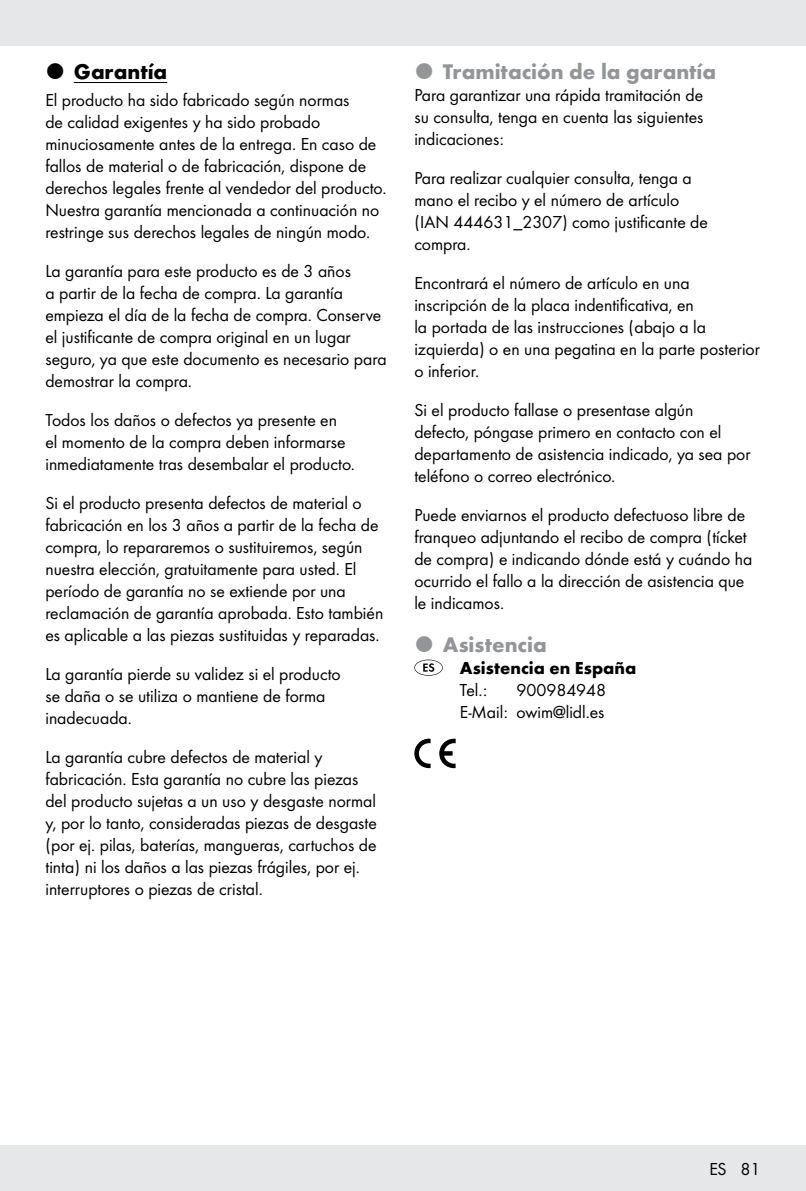
<style>
.page{position:relative;width:806px;height:1191px;background:#fff}
.page>*{position:absolute;margin:0;border:0;box-sizing:border-box;transform-origin:0 0}
.t1{font:700 22px "Futura";color:#939598}
.t2{font:700 22px "Futura";color:#000}
.t3{font:18px/22px "Futura Boo";color:#000}
.t4{font:700 18px "Futura";color:#000}
</style>
<div class="page">
<div style="left:0;top:1145px;width:805px;height:46px;background:#e6e7e8"></div>
<div style="left:0;top:0;width:805px;height:45px;background:#e6e7e8"></div>
<hr style="left:74px;top:82px;width:93px;height:1px;background:#000">
<svg style="left:414px;top:659px;width:28px;height:17px"></svg>
<svg style="left:414px;top:738px;width:41px;height:30px"></svg>
<p class="t2" style="left:74px;top:55px;width:95px">Garantía</p>
<p class="t3" style="left:45px;top:88px;width:342px">El producto ha sido fabricado según normas<br>de calidad exigentes y ha sido probado minuciosamente antes de la entrega. En caso de fallos de material o de fabricación, dispone de derechos legales frente al vendedor del producto.<br>Nuestra garantía mencionada a continuación no restringe sus derechos legales de ningún modo.</p>
<p class="t3" style="left:45px;top:259px;width:342px">La garantía para este producto es de 3 años<br>a partir de la fecha de compra. La garantía empieza el día de la fecha de compra. Conserve el justificante de compra original en un lugar seguro, ya que este documento es necesario para demostrar la compra.</p>
<p class="t3" style="left:45px;top:408px;width:311px">Todos los daños o defectos ya presente en<br>el momento de la compra deben informarse inmediatamente tras desembalar el producto.</p>
<p class="t3" style="left:45px;top:491px;width:339px">Si el producto presenta defectos de material o fabricación en los 3 años a partir de la fecha de compra, lo repararemos o sustituiremos, según nuestra elección, gratuitamente para usted. El período de garantía no se extiende por una reclamación de garantía aprobada. Esto también es aplicable a las piezas sustituidas y reparadas.</p>
<p class="t3" style="left:45px;top:662px;width:296px">La garantía pierde su validez si el producto se daña o se utiliza o mantiene de forma inadecuada.</p>
<p class="t3" style="left:45px;top:745px;width:333px">La garantía cubre defectos de material y fabricación. Esta garantía no cubre las piezas del producto sujetas a un uso y desgaste normal y, por lo tanto, consideradas piezas de desgaste (por ej. pilas, baterías, mangueras, cartuchos de tinta) ni los daños a las piezas frágiles, por ej. interruptores o piezas de cristal.</p>
<p class="t1" style="left:442px;top:55px;width:275px">Tramitación de la garantía</p>
<p class="t3" style="left:414px;top:83px;width:290px;text-align:justify">Para garantizar una rápida tramitación de su consulta, tenga en cuenta las siguientes indicaciones:</p>
<p class="t3" style="left:414px;top:166px;width:295px">Para realizar cualquier consulta, tenga a mano el recibo y el número de artículo (IAN 444631_2307) como justificante de compra.</p>
<p class="t3" style="left:414px;top:271px;width:347px">Encontrará el número de artículo en una inscripción de la placa indentificativa, en<br>la portada de las instrucciones (abajo a la izquierda) o en una pegatina en la parte posterior o inferior.</p>
<p class="t3" style="left:414px;top:398px;width:337px">Si el producto fallase o presentase algún defecto, póngase primero en contacto con el departamento de asistencia indicado, ya sea por teléfono o correo electrónico.</p>
<p class="t3" style="left:414px;top:503px;width:339px">Puede enviarnos el producto defectuoso libre de franqueo adjuntando el recibo de compra (tícket de compra) e indicando dónde está y cuándo ha ocurrido el fallo a la dirección de asistencia que le indicamos.</p>
<p class="t1" style="left:442px;top:628px;width:105px">Asistencia</p>
<p class="t4" style="left:459px;top:654px;width:178px">Asistencia en España</p>
<p class="t3" style="left:459px;top:678px;width:29px">Tel.:</p>
<p class="t3" style="left:459px;top:678px;width:148px;text-align:right">900984948<br>E-Mail: owim@lidl.es</p>
<p class="t3" style="left:709px;top:1156px;width:53px">ES 81</p>
</div>
